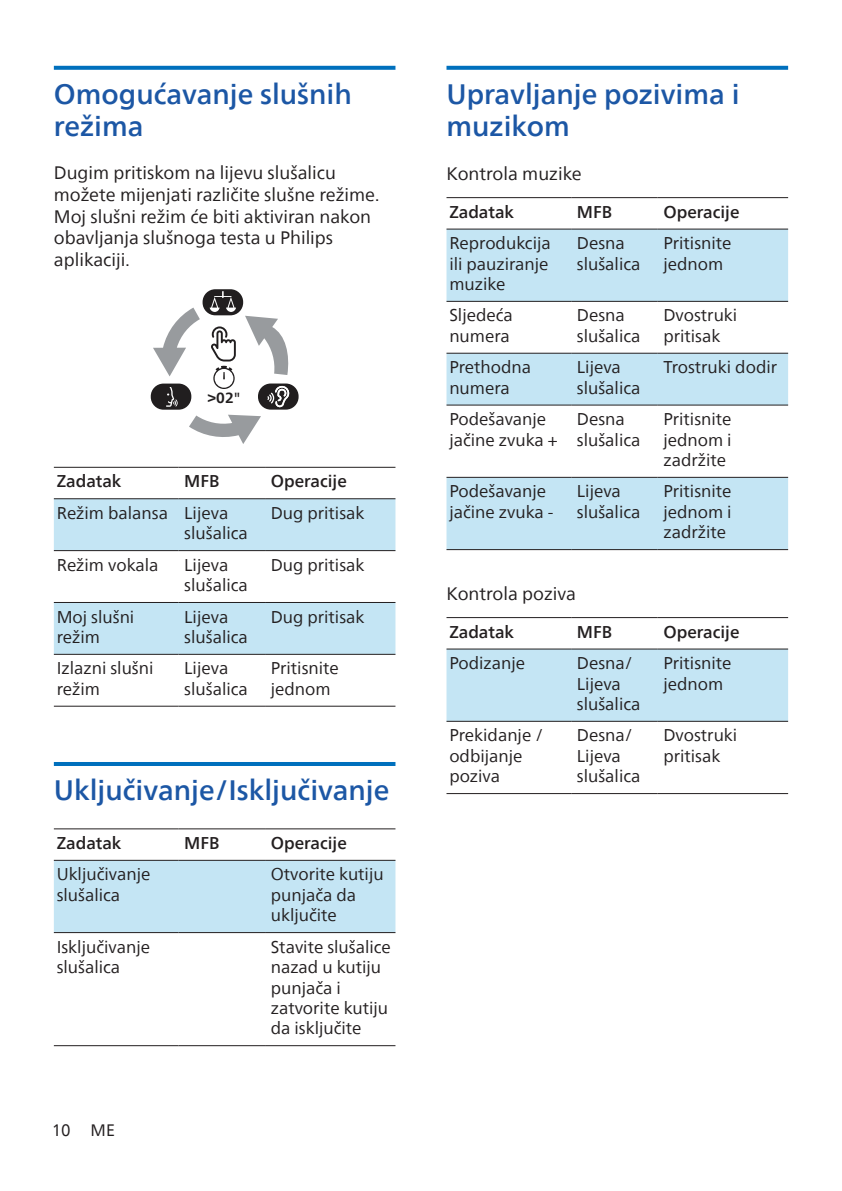
<style>
.page{position:relative;width:842px;height:1191px;background:#fff}
.page>*{position:absolute;margin:0;border:0;box-sizing:border-box;transform-origin:0 0}
.heading2{font:500 28px/32px "Neue Frutiger World";color:#1c57a5}
.Body{font:18px/21.6px "Neue Frutiger World";color:#231f20}
.Body_Text__0{font:18px "Neue Frutiger World";color:#231f20}
.Body_Text{font:17px/20.4px "Neue Frutiger World";color:#231f20}
.Body_Text-2{font:500 17px "Neue Frutiger World";color:#231f20}
.t1{font:16.4px "Neue Frutiger World";color:#231f20}
.t2{font:700 14.6px "Neue Frutiger World";color:#211e1f}
</style>
<div class="page">
<svg style="left:54px;top:66px;width:341px;height:4px"></svg>
<hr style="left:54px;top:762px;width:341px;height:4px;background:#0070bd">
<svg style="left:211px;top:326px;width:25px;height:63px"></svg>
<svg style="left:189px;top:415px;width:72px;height:29px"></svg>
<svg style="left:153px;top:307px;width:47px;height:69px"></svg>
<svg style="left:245px;top:316px;width:44px;height:59px"></svg>
<div style="left:203px;top:289px;width:40px;height:26px;background:#211e1f;border-radius:13px"></div>
<svg style="left:210px;top:291px;width:26px;height:21px"></svg>
<div style="left:151px;top:383px;width:40px;height:27px;background:#211e1f;border-radius:13px"></div>
<svg style="left:166px;top:387px;width:12px;height:20px"></svg>
<div style="left:258px;top:383px;width:41px;height:26px;background:#211e1f;border-radius:13px"></div>
<svg style="left:267px;top:385px;width:22px;height:22px"></svg>
<svg style="left:54px;top:499px;width:341px;height:155px;fill:#c4e5f4"></svg>
<hr style="left:54px;top:467px;width:125px;height:1px;background:#231f20">
<hr style="left:179px;top:467px;width:86px;height:1px;background:#231f20">
<hr style="left:265px;top:467px;width:130px;height:1px;background:#231f20">
<hr style="left:54px;top:498px;width:125px;height:1px;background:#231f20">
<hr style="left:179px;top:498px;width:86px;height:1px;background:#231f20">
<hr style="left:265px;top:498px;width:130px;height:1px;background:#231f20">
<hr style="left:54px;top:550px;width:125px;height:1px;background:#231f20">
<hr style="left:179px;top:550px;width:86px;height:1px;background:#231f20">
<hr style="left:265px;top:550px;width:130px;height:1px;background:#231f20">
<hr style="left:54px;top:602px;width:125px;height:1px;background:#231f20">
<hr style="left:179px;top:602px;width:86px;height:1px;background:#231f20">
<hr style="left:265px;top:602px;width:130px;height:1px;background:#231f20">
<hr style="left:54px;top:654px;width:125px;height:1px;background:#231f20">
<hr style="left:179px;top:654px;width:86px;height:1px;background:#231f20">
<hr style="left:265px;top:654px;width:130px;height:1px;background:#231f20">
<hr style="left:54px;top:705px;width:125px;height:1px;background:#231f20">
<hr style="left:179px;top:705px;width:86px;height:1px;background:#231f20">
<hr style="left:265px;top:705px;width:130px;height:1px;background:#231f20">
<div style="left:54px;top:861px;width:341px;height:71px;background:#c4e5f4"></div>
<hr style="left:54px;top:828px;width:125px;height:1px;background:#231f20">
<hr style="left:179px;top:828px;width:86px;height:1px;background:#231f20">
<hr style="left:265px;top:828px;width:130px;height:1px;background:#231f20">
<hr style="left:54px;top:860px;width:125px;height:1px;background:#231f20">
<hr style="left:179px;top:860px;width:86px;height:1px;background:#231f20">
<hr style="left:265px;top:860px;width:130px;height:1px;background:#231f20">
<hr style="left:54px;top:932px;width:125px;height:1px;background:#231f20">
<hr style="left:179px;top:932px;width:86px;height:1px;background:#231f20">
<hr style="left:265px;top:932px;width:130px;height:1px;background:#231f20">
<hr style="left:54px;top:1045px;width:125px;height:1px;background:#231f20">
<hr style="left:179px;top:1045px;width:86px;height:1px;background:#231f20">
<hr style="left:265px;top:1045px;width:130px;height:1px;background:#231f20">
<svg style="left:446px;top:66px;width:342px;height:4px"></svg>
<svg style="left:446px;top:230px;width:342px;height:319px;fill:#c4e5f4"></svg>
<svg style="left:446px;top:405px;width:342px;height:72px"></svg>
<hr style="left:446px;top:197px;width:125px;height:1px;background:#231f20">
<hr style="left:571px;top:197px;width:87px;height:1px;background:#231f20">
<hr style="left:658px;top:197px;width:130px;height:1px;background:#231f20">
<hr style="left:446px;top:229px;width:125px;height:1px;background:#231f20">
<hr style="left:571px;top:229px;width:87px;height:1px;background:#231f20">
<hr style="left:658px;top:229px;width:130px;height:1px;background:#231f20">
<hr style="left:446px;top:301px;width:125px;height:1px;background:#231f20">
<hr style="left:571px;top:301px;width:87px;height:1px;background:#231f20">
<hr style="left:658px;top:301px;width:130px;height:1px;background:#231f20">
<hr style="left:446px;top:353px;width:125px;height:1px;background:#231f20">
<hr style="left:571px;top:353px;width:87px;height:1px;background:#231f20">
<hr style="left:658px;top:353px;width:130px;height:1px;background:#231f20">
<hr style="left:446px;top:404px;width:125px;height:1px;background:#231f20">
<hr style="left:571px;top:404px;width:87px;height:1px;background:#231f20">
<hr style="left:658px;top:404px;width:130px;height:1px;background:#231f20">
<hr style="left:446px;top:477px;width:125px;height:1px;background:#231f20">
<hr style="left:571px;top:477px;width:87px;height:1px;background:#231f20">
<hr style="left:658px;top:477px;width:130px;height:1px;background:#231f20">
<hr style="left:446px;top:549px;width:125px;height:1px;background:#231f20">
<hr style="left:571px;top:549px;width:87px;height:1px;background:#231f20">
<hr style="left:658px;top:549px;width:130px;height:1px;background:#231f20">
<div style="left:446px;top:649px;width:342px;height:72px;background:#c4e5f4"></div>
<hr style="left:446px;top:617px;width:125px;height:1px;background:#231f20">
<hr style="left:571px;top:617px;width:87px;height:1px;background:#231f20">
<hr style="left:658px;top:617px;width:130px;height:1px;background:#231f20">
<hr style="left:446px;top:648px;width:125px;height:1px;background:#231f20">
<hr style="left:571px;top:648px;width:87px;height:1px;background:#231f20">
<hr style="left:658px;top:648px;width:130px;height:1px;background:#231f20">
<hr style="left:446px;top:721px;width:125px;height:1px;background:#231f20">
<hr style="left:571px;top:721px;width:87px;height:1px;background:#231f20">
<hr style="left:658px;top:721px;width:130px;height:1px;background:#231f20">
<hr style="left:446px;top:793px;width:125px;height:1px;background:#231f20">
<hr style="left:571px;top:793px;width:87px;height:1px;background:#231f20">
<hr style="left:658px;top:793px;width:130px;height:1px;background:#231f20">
<p class="heading2" style="left:54px;top:78px;width:300px">Omogućavanje slušnih režima</p>
<p class="Body" style="left:54px;top:163px;width:327px">Dugim pritiskom na lijevu slušalicu možete mijenjati različite slušne režime.<br>Moj slušni režim će biti aktiviran nakon obavljanja slušnoga testa u Philips aplikaciji.</p>
<p class="t2" style="left:208px;top:385px;width:34px">&gt;02"</p>
<p class="Body_Text-2" style="left:57px;top:467px;width:66px">Zadatak</p>
<p class="Body_Text-2" style="left:184px;top:467px;width:37px">MFB</p>
<p class="Body_Text-2" style="left:271px;top:467px;width:78px">Operacije</p>
<p class="Body_Text" style="left:57px;top:503px;width:113px">Režim balansa</p>
<p class="Body_Text" style="left:184px;top:503px;width:65px">Lijeva slušalica</p>
<p class="Body_Text" style="left:271px;top:503px;width:95px">Dug pritisak</p>
<p class="Body_Text" style="left:57px;top:555px;width:103px">Režim vokala</p>
<p class="Body_Text" style="left:184px;top:555px;width:65px">Lijeva slušalica</p>
<p class="Body_Text" style="left:271px;top:555px;width:95px">Dug pritisak</p>
<p class="Body_Text" style="left:57px;top:606px;width:79px">Moj slušni režim</p>
<p class="Body_Text" style="left:184px;top:606px;width:65px">Lijeva slušalica</p>
<p class="Body_Text" style="left:271px;top:606px;width:95px">Dug pritisak</p>
<p class="Body_Text" style="left:57px;top:658px;width:98px">Izlazni slušni režim</p>
<p class="Body_Text" style="left:184px;top:658px;width:65px">Lijeva slušalica</p>
<p class="Body_Text" style="left:271px;top:658px;width:70px">Pritisnite jednom</p>
<p class="heading2" style="left:54px;top:774px;width:337px">Uključivanje/Isključivanje</p>
<p class="Body_Text-2" style="left:57px;top:829px;width:66px">Zadatak</p>
<p class="Body_Text-2" style="left:184px;top:829px;width:37px">MFB</p>
<p class="Body_Text-2" style="left:271px;top:829px;width:78px">Operacije</p>
<p class="Body_Text" style="left:57px;top:864px;width:95px">Uključivanje slušalica</p>
<p class="Body_Text" style="left:271px;top:864px;width:114px">Otvorite kutiju punjača da uključite</p>
<p class="Body_Text" style="left:57px;top:936px;width:95px">Isključivanje slušalica</p>
<p class="Body_Text" style="left:271px;top:936px;width:122px">Stavite slušalice nazad u kutiju punjača i zatvorite kutiju da isključite</p>
<p class="t1" style="left:52px;top:1117px;width:65px">10 ME</p>
<p class="heading2" style="left:446px;top:78px;width:294px">Upravljanje pozivima i muzikom</p>
<p class="Body_Text__0" style="left:446px;top:160px;width:137px">Kontrola muzike</p>
<p class="Body_Text-2" style="left:449px;top:198px;width:66px">Zadatak</p>
<p class="Body_Text-2" style="left:577px;top:198px;width:37px">MFB</p>
<p class="Body_Text-2" style="left:663px;top:198px;width:78px">Operacije</p>
<p class="Body_Text" style="left:449px;top:233px;width:103px">Reprodukcija ili pauziranje muzike</p>
<p class="Body_Text" style="left:577px;top:233px;width:65px">Desna slušalica</p>
<p class="Body_Text" style="left:663px;top:233px;width:70px">Pritisnite jednom</p>
<p class="Body_Text" style="left:449px;top:305px;width:65px">Sljedeća numera</p>
<p class="Body_Text" style="left:577px;top:305px;width:65px">Desna slušalica</p>
<p class="Body_Text" style="left:663px;top:305px;width:75px">Dvostruki pritisak</p>
<p class="Body_Text" style="left:449px;top:357px;width:83px">Prethodna numera</p>
<p class="Body_Text" style="left:577px;top:357px;width:65px">Lijeva slušalica</p>
<p class="Body_Text" style="left:663px;top:357px;width:115px">Trostruki dodir</p>
<p class="Body_Text" style="left:449px;top:409px;width:110px">Podešavanje jačine zvuka +</p>
<p class="Body_Text" style="left:577px;top:409px;width:65px">Desna slušalica</p>
<p class="Body_Text" style="left:663px;top:409px;width:70px;text-align:justify">Pritisnite jednom i zadržite</p>
<p class="Body_Text" style="left:449px;top:481px;width:106px">Podešavanje jačine zvuka -</p>
<p class="Body_Text" style="left:577px;top:481px;width:65px">Lijeva slušalica</p>
<p class="Body_Text" style="left:663px;top:481px;width:70px;text-align:justify">Pritisnite jednom i zadržite</p>
<p class="Body_Text__0" style="left:446px;top:579px;width:131px">Kontrola poziva</p>
<p class="Body_Text-2" style="left:449px;top:617px;width:66px">Zadatak</p>
<p class="Body_Text-2" style="left:577px;top:617px;width:37px">MFB</p>
<p class="Body_Text-2" style="left:663px;top:617px;width:78px">Operacije</p>
<p class="Body_Text" style="left:449px;top:653px;width:77px">Podizanje</p>
<p class="Body_Text" style="left:577px;top:653px;width:65px">Desna/<br>Lijeva slušalica</p>
<p class="Body_Text" style="left:663px;top:653px;width:70px">Pritisnite jednom</p>
<p class="Body_Text" style="left:449px;top:725px;width:95px">Prekidanje / odbijanje poziva</p>
<p class="Body_Text" style="left:577px;top:725px;width:65px">Desna/<br>Lijeva slušalica</p>
<p class="Body_Text" style="left:663px;top:725px;width:75px">Dvostruki pritisak</p>
</div>
